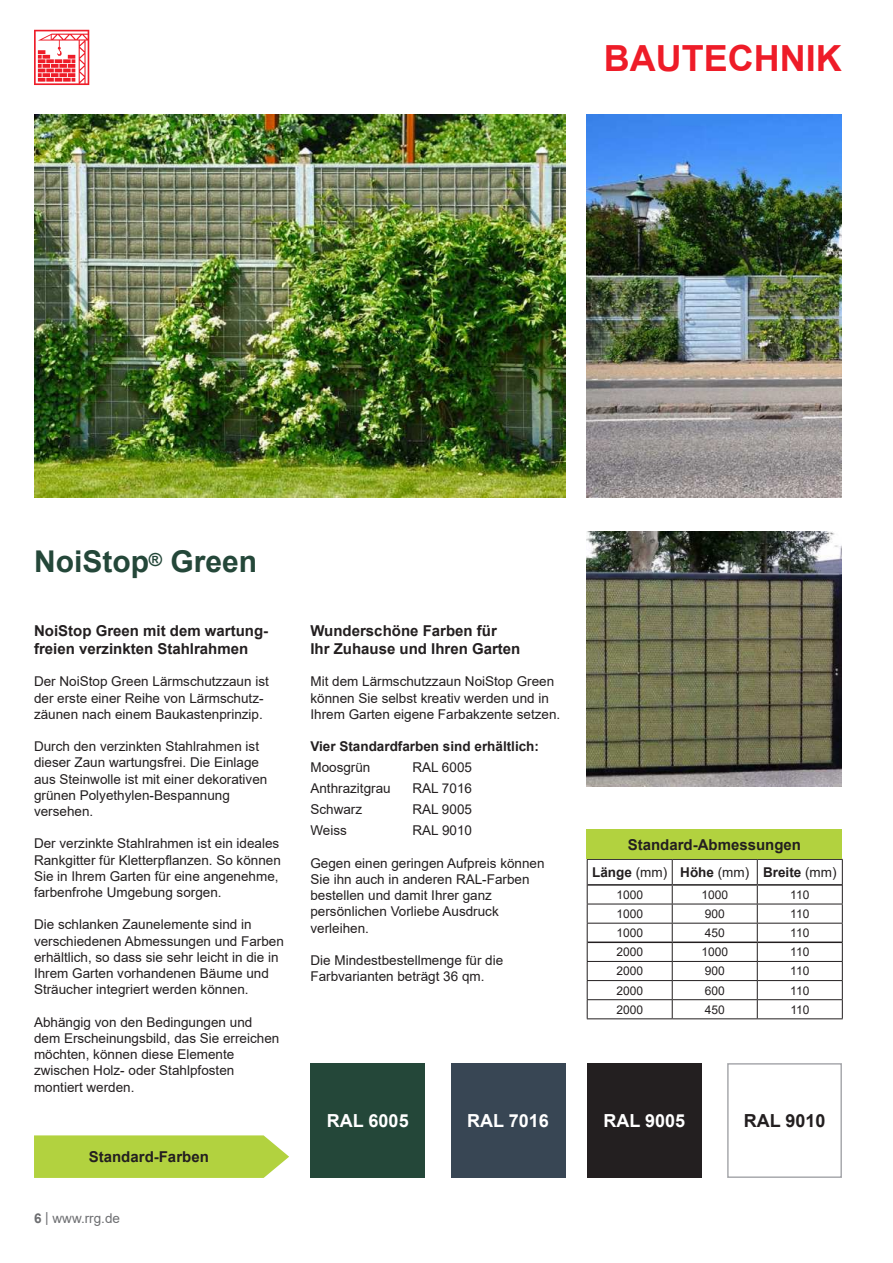
<style>
.page{position:relative;width:893px;height:1263px;background:#fff}
.page>*{position:absolute;margin:0;border:0;box-sizing:border-box;transform-origin:0 0}
.t1{font:700 36px "Arial";color:#ee1c28}
.t2{font:700 30px "Arial";color:#244739}
.t3{font:700 18px "Arial";color:#fff}
.t4{font:700 18px "Arial";color:#231f20}
.t5{font:700 15px/18px "Arial";color:#231f20}
.t6{font:13.5px/16.2px "Arial";color:#231f20}
.t7{font:700 13.5px "Arial";color:#231f20}
.t8{font:13.5px "Arial";color:#6d6e71}
.t9{font:12px "Arial";color:#231f20}
.s1{font-weight:700}
.s2{font-weight:400}
</style>
<div class="page">
<svg style="left:34px;top:30px;width:55px;height:55px"></svg>
<div style="left:310px;top:1063px;width:115px;height:115px;background:#244739"></div>
<img style="left:34px;top:115px;width:532px;height:382px">
<img style="left:587px;top:115px;width:255px;height:382px">
<img style="left:587px;top:531px;width:255px;height:256px">
<hr style="left:587px;top:859px;width:85px;height:1px;background:#231f20">
<hr style="left:672px;top:859px;width:85px;height:1px;background:#231f20">
<hr style="left:757px;top:859px;width:86px;height:1px;background:#231f20">
<hr style="left:587px;top:904px;width:85px;height:1px;background:#231f20">
<hr style="left:672px;top:904px;width:85px;height:1px;background:#231f20">
<hr style="left:757px;top:904px;width:86px;height:1px;background:#231f20">
<hr style="left:587px;top:923px;width:85px;height:1px;background:#231f20">
<hr style="left:672px;top:923px;width:85px;height:1px;background:#231f20">
<hr style="left:757px;top:923px;width:86px;height:1px;background:#231f20">
<hr style="left:587px;top:961px;width:85px;height:1px;background:#231f20">
<hr style="left:672px;top:961px;width:85px;height:1px;background:#231f20">
<hr style="left:757px;top:961px;width:86px;height:1px;background:#231f20">
<hr style="left:587px;top:980px;width:85px;height:1px;background:#231f20">
<hr style="left:672px;top:980px;width:85px;height:1px;background:#231f20">
<hr style="left:757px;top:980px;width:86px;height:1px;background:#231f20">
<hr style="left:757px;top:999px;width:86px;height:1px;background:#231f20">
<svg style="left:757px;top:860px;width:1px;height:158px"></svg>
<svg style="left:842px;top:860px;width:1px;height:158px"></svg>
<hr style="left:757px;top:1018px;width:86px;height:1px;background:#231f20">
<hr style="left:587px;top:999px;width:85px;height:1px;background:#231f20">
<svg style="left:587px;top:860px;width:1px;height:158px"></svg>
<hr style="left:672px;top:999px;width:85px;height:1px;background:#231f20">
<svg style="left:672px;top:860px;width:1px;height:158px"></svg>
<hr style="left:587px;top:1018px;width:85px;height:1px;background:#231f20">
<hr style="left:672px;top:1018px;width:85px;height:1px;background:#231f20">
<hr style="left:588px;top:884px;width:84px;height:2px;background:#231f20">
<hr style="left:672px;top:884px;width:85px;height:2px;background:#231f20">
<hr style="left:757px;top:884px;width:85px;height:2px;background:#231f20">
<hr style="left:588px;top:941px;width:84px;height:2px;background:#231f20">
<hr style="left:672px;top:941px;width:85px;height:2px;background:#231f20">
<hr style="left:757px;top:941px;width:85px;height:2px;background:#231f20">
<div style="left:587px;top:829px;width:255px;height:30px;background:#b2d23f"></div>
<div style="left:451px;top:1063px;width:115px;height:115px;background:#384654"></div>
<div style="left:587px;top:1063px;width:115px;height:115px;background:#231f20"></div>
<div style="left:727px;top:1063px;width:115px;height:115px;border:2px solid #a8a9ad"></div>
<svg style="left:34px;top:1135px;width:255px;height:43px"></svg>
<h1 class="t1" style="left:604px;top:44px;width:239px">BAUTECHNIK</h1>
<h2 class="t2" style="left:34px;top:550px;width:225px">NoiStop<sup>®</sup> Green</h2>
<p class="t5" style="left:34px;top:622px;width:236px">NoiStop Green mit dem wartung&shy;freien verzinkten Stahlrahmen</p>
<p class="t6" style="left:34px;top:675px;width:236px">Der NoiStop Green Lärmschutzzaun ist der erste einer Reihe von Lärmschutz&shy;zäunen nach einem Baukastenprinzip.</p>
<p class="t6" style="left:34px;top:740px;width:235px">Durch den verzinkten Stahlrahmen ist dieser Zaun wartungsfrei. Die Einlage aus Steinwolle ist mit einer dekorativen grünen Polyethylen-Bespannung versehen.</p>
<p class="t6" style="left:34px;top:837px;width:248px">Der verzinkte Stahlrahmen ist ein ideales Rankgitter für Kletterpflanzen. So können Sie in Ihrem Garten für eine angenehme, farbenfrohe Umgebung sorgen.</p>
<p class="t6" style="left:34px;top:918px;width:251px">Die schlanken Zaunelemente sind in verschiedenen Abmessungen und Farben erhältlich, so dass sie sehr leicht in die in Ihrem Garten vorhandenen Bäume und Sträucher integriert werden können.</p>
<p class="t6" style="left:34px;top:1015px;width:247px">Abhängig von den Bedingungen und dem Erscheinungsbild, das Sie erreichen möchten, können diese Elemente zwischen Holz- oder Stahlpfosten montiert werden.</p>
<p class="t5" style="left:89px;top:1148px;width:122px">Standard-Farben</p>
<p class="t8" style="left:34px;top:1213px;width:88px"><span class="s1">6</span> | www.rrg.de</p>
<p class="t5" style="left:310px;top:622px;width:212px">Wunderschöne Farben für<br>Ihr Zuhause und Ihren Garten</p>
<p class="t6" style="left:310px;top:675px;width:251px">Mit dem Lärmschutzzaun NoiStop Green können Sie selbst kreativ werden und in<br>Ihrem Garten eigene Farbakzente setzen.</p>
<p class="t7" style="left:310px;top:737px;width:230px">Vier Standardfarben sind erhältlich:</p>
<p class="t6" style="left:310px;top:761px;width:62px">Moosgrün</p>
<p class="t6" style="left:412px;top:761px;width:61px">RAL 6005</p>
<p class="t6" style="left:310px;top:782px;width:82px">Anthrazitgrau</p>
<p class="t6" style="left:412px;top:782px;width:61px">RAL 7016</p>
<p class="t6" style="left:310px;top:803px;width:53px">Schwarz</p>
<p class="t6" style="left:412px;top:803px;width:61px">RAL 9005</p>
<p class="t6" style="left:310px;top:824px;width:38px">Weiss</p>
<p class="t6" style="left:412px;top:824px;width:61px">RAL 9010</p>
<p class="t6" style="left:310px;top:856px;width:236px">Gegen einen geringen Aufpreis können<br>Sie ihn auch in anderen RAL-Farben bestellen und damit Ihrer ganz persönlichen Vorliebe Ausdruck verleihen.</p>
<p class="t6" style="left:310px;top:953px;width:194px">Die Mindestbestellmenge für die<br>Farbvarianten beträgt 36 qm.</p>
<p class="t5" style="left:628px;top:835px;width:175px">Standard-Abmessungen</p>
<p class="t7" style="left:592px;top:867px;width:246px">Länge <span class="s2">(mm)</span> Höhe <span class="s2">(mm)</span> Breite <span class="s2">(mm)</span></p>
<p class="t9" style="left:616px;top:890px;width:28px">1000</p>
<p class="t9" style="left:701px;top:890px;width:28px">1000</p>
<p class="t9" style="left:790px;top:890px;width:21px">110</p>
<p class="t9" style="left:616px;top:909px;width:28px">1000</p>
<p class="t9" style="left:705px;top:909px;width:22px">900</p>
<p class="t9" style="left:790px;top:909px;width:21px">110</p>
<p class="t9" style="left:616px;top:928px;width:28px">1000</p>
<p class="t9" style="left:705px;top:928px;width:22px">450</p>
<p class="t9" style="left:790px;top:928px;width:21px">110</p>
<p class="t9" style="left:616px;top:948px;width:28px">2000</p>
<p class="t9" style="left:701px;top:948px;width:28px">1000</p>
<p class="t9" style="left:790px;top:948px;width:21px">110</p>
<p class="t9" style="left:616px;top:967px;width:28px">2000</p>
<p class="t9" style="left:705px;top:967px;width:22px">900</p>
<p class="t9" style="left:790px;top:967px;width:21px">110</p>
<p class="t9" style="left:616px;top:986px;width:28px">2000</p>
<p class="t9" style="left:705px;top:986px;width:22px">600</p>
<p class="t9" style="left:790px;top:986px;width:21px">110</p>
<p class="t9" style="left:616px;top:1005px;width:28px">2000</p>
<p class="t9" style="left:705px;top:1005px;width:22px">450</p>
<p class="t9" style="left:790px;top:1005px;width:21px">110</p>
<h3 class="t3" style="left:327px;top:1114px;width:83px">RAL 6005</h3>
<h3 class="t3" style="left:467px;top:1114px;width:83px">RAL 7016</h3>
<h3 class="t3" style="left:603px;top:1114px;width:83px">RAL 9005</h3>
<h3 class="t4" style="left:744px;top:1114px;width:83px">RAL 9010</h3>
</div>
